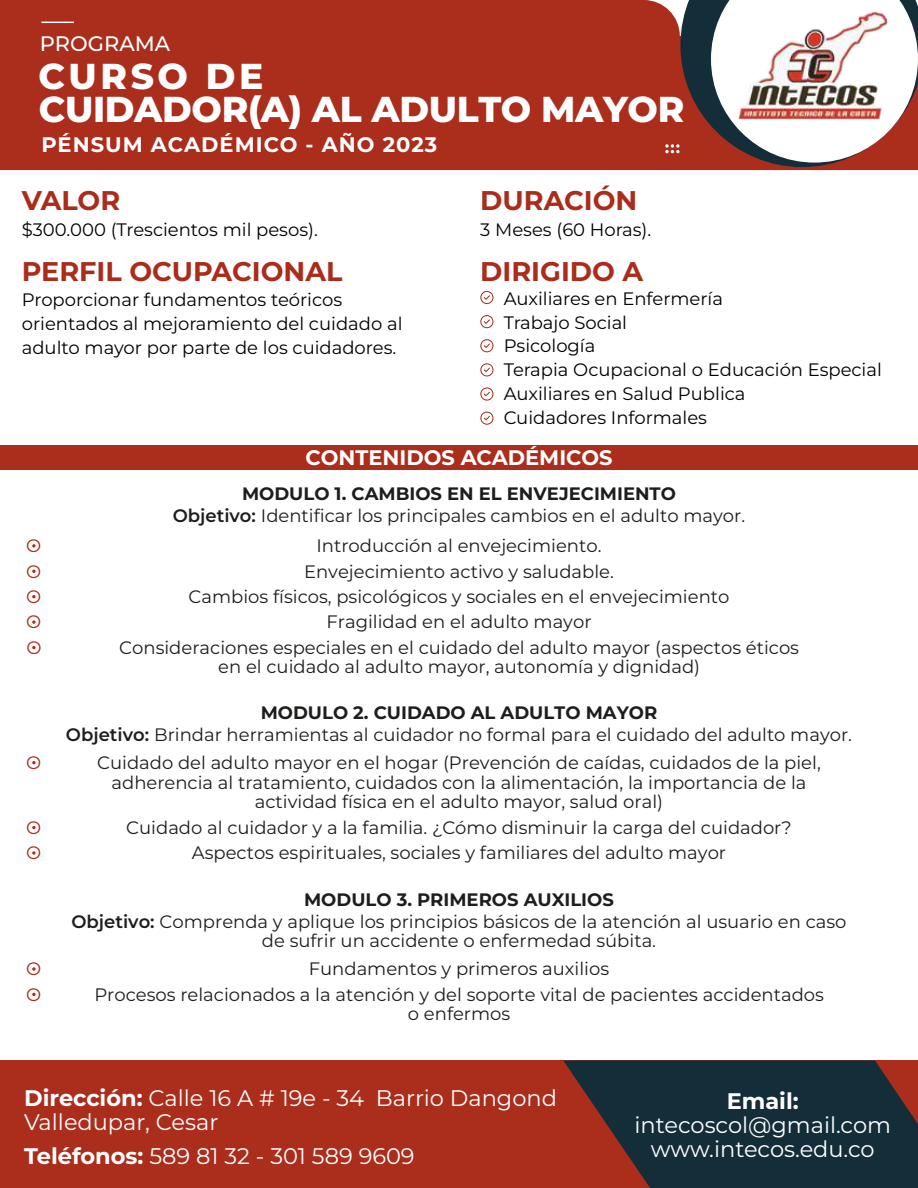
<style>
.page{position:relative;width:918px;height:1188px;background:#fff}
.page>*{position:absolute;margin:0;border:0;box-sizing:border-box;transform-origin:0 0}
.t1{font:800 36px "Montserrat";letter-spacing:-.01em;color:#fff}
.t2{font:700 27px "Montserrat";color:#ab2c1b}
.t3{font:22.5px/24px "Montserrat";color:#fff}
.t4{font:700 22.5px "Montserrat";color:#fff}
.t5{font:700 21px "Montserrat";letter-spacing:.05em;color:#fff}
.t6{font:700 21px "Montserrat";color:#fff}
.t7{font:500 21px "Montserrat";color:#fff}
.t8{font:18px/21.6px "Montserrat";color:#1d1d1b;text-align:center}
.t9{font:18px/23.7px "Montserrat";color:#000}
.t10{font:18px/25.3px "Montserrat";color:#ab2d1c}
.s1{font-weight:700}
.s2{font-weight:600}
</style>
<div class="page">
<div style="left:0;top:0;width:918px;height:170px;background:#ab2d1c"></div>
<hr style="left:41px;top:22px;width:33px;height:1px;background:#fff">
<img style="left:665px;top:0;width:253px;height:167px">
<div style="left:0;top:1060px;width:918px;height:128px;background:#ab2d1c"></div>
<svg style="left:563px;top:1060px;width:355px;height:128px;fill:#142e39"></svg>
<div style="left:0;top:445px;width:918px;height:25px;background:#ab2d1c"></div>
<svg style="left:480px;top:291px;width:13px;height:13px"></svg>
<svg style="left:480px;top:315px;width:13px;height:13px"></svg>
<svg style="left:480px;top:339px;width:13px;height:13px"></svg>
<svg style="left:480px;top:363px;width:13px;height:13px"></svg>
<svg style="left:480px;top:387px;width:13px;height:14px"></svg>
<svg style="left:480px;top:412px;width:13px;height:13px"></svg>
<svg style="left:32px;top:544px;width:4px;height:4px"></svg>
<svg style="left:32px;top:570px;width:4px;height:3px"></svg>
<svg style="left:32px;top:595px;width:4px;height:3px"></svg>
<svg style="left:32px;top:761px;width:4px;height:3px"></svg>
<svg style="left:32px;top:826px;width:4px;height:3px"></svg>
<svg style="left:32px;top:851px;width:4px;height:4px"></svg>
<svg style="left:32px;top:620px;width:4px;height:4px"></svg>
<svg style="left:32px;top:646px;width:4px;height:3px"></svg>
<svg style="left:32px;top:967px;width:4px;height:4px"></svg>
<svg style="left:32px;top:993px;width:4px;height:3px"></svg>
<p class="t7" style="left:40px;top:29px;width:132px">PROGRAMA</p>
<h1 class="t1" style="left:38px;top:50px;width:226px">CURSO DE</h1>
<h1 class="t1" style="left:39px;top:83px;width:647px">CUIDADOR(A) AL ADULTO MAYOR</h1>
<p class="t5" style="left:41px;top:129px;width:397px">PÉNSUM ACADÉMICO - AÑO 2023</p>
<h2 class="t2" style="left:22px;top:181px;width:100px">VALOR</h2>
<p class="t9" style="left:22px;top:217px;width:298px">$300.000 (Trescientos mil pesos).</p>
<h2 class="t2" style="left:22px;top:252px;width:322px">PERFIL OCUPACIONAL</h2>
<p class="t9" style="left:22px;top:287px;width:382px">Proporcionar fundamentos teóricos orientados al mejoramiento del cuidado al adulto mayor por parte de los cuidadores.</p>
<h2 class="t2" style="left:480px;top:181px;width:159px">DURACIÓN</h2>
<p class="t9" style="left:480px;top:217px;width:173px">3 Meses (60 Horas).</p>
<h2 class="t2" style="left:480px;top:252px;width:164px">DIRIGIDO A</h2>
<p class="t9" style="left:504px;top:286px;width:380px">Auxiliares en Enfermería<br>Trabajo Social<br>Psicología<br>Terapia Ocupacional o Educación Especial<br>Auxiliares en Salud Publica<br>Cuidadores Informales</p>
<p class="t6" style="left:306px;top:443px;width:308px">CONTENIDOS ACADÉMICOS</p>
<p class="t10" style="left:26px;top:533px;width:17px;text-align:justify">O O O O O</p>
<p class="t10" style="left:26px;top:749px;width:17px">O</p>
<p class="t10" style="left:26px;top:814px;width:17px">O<br>O</p>
<p class="t10" style="left:26px;top:956px;width:17px">O<br>O</p>
<p class="t8" style="left:173px;top:483px;width:574px"><span class="s1">MODULO 1. CAMBIOS EN EL ENVEJECIMIENTO<br></span><span class="s2">Objetivo:</span> Identificar los principales cambios en el adulto mayor.</p>
<p class="t8" style="left:316px;top:534px;width:287px">Introducción al envejecimiento.</p>
<p class="t8" style="left:119px;top:558px;width:681px;line-height:25.3px">Envejecimiento activo y saludable.<br>Cambios físicos, psicológicos y sociales en el envejecimiento<br>Fragilidad en el adulto mayor<br>Consideraciones especiales en el cuidado del adulto mayor (aspectos éticos</p>
<p class="t8" style="left:218px;top:655px;width:483px">en el cuidado al adulto mayor, autonomía y dignidad)</p>
<p class="t8" style="left:66px;top:701px;width:788px"><span class="s1">MODULO 2. CUIDADO AL ADULTO MAYOR<br></span><span class="s2">Objetivo:</span> Brindar herramientas al cuidador no formal para el cuidado del adulto mayor.</p>
<p class="t8" style="left:97px;top:752px;width:725px;line-height:19.5px">Cuidado del adulto mayor en el hogar (Prevención de caídas, cuidados de la piel, adherencia al tratamiento, cuidados con la alimentación, la importancia de la actividad física en el adulto mayor, salud oral)</p>
<p class="t8" style="left:126px;top:814px;width:667px;line-height:25.5px">Cuidado al cuidador y a la familia. ¿Cómo disminuir la carga del cuidador?<br>Aspectos espirituales, sociales y familiares del adulto mayor</p>
<p class="t8" style="left:71px;top:888px;width:777px"><span class="s1">MODULO 3. PRIMEROS AUXILIOS<br></span><span class="s2">Objetivo:</span> Comprenda y aplique los principios básicos de la atención al usuario en caso</p>
<p class="t8" style="left:262px;top:929px;width:396px">de sufrir un accidente o enfermedad súbita.</p>
<p class="t8" style="left:94px;top:956px;width:731px;line-height:25.2px">Fundamentos y primeros auxilios<br>Procesos relacionados a la atención y del soporte vital de pacientes accidentados</p>
<p class="t8" style="left:408px;top:1002px;width:104px">o enfermos</p>
<p class="t3" style="left:24px;top:1085px;width:534px"><span class="s1">Dirección:</span> Calle 16 A # 19e - 34 Barrio Dangond<br>Valledupar, Cesar</p>
<p class="t3" style="left:24px;top:1143px;width:392px"><span class="s1">Teléfonos:</span> 589 81 32 - 301 589 9609</p>
<p class="t4" style="left:727px;top:1084px;width:74px">Email:</p>
<p class="t3" style="left:634px;top:1112px;width:258px;text-align:center">intecoscol@gmail.com www.intecos.edu.co</p>
</div>
